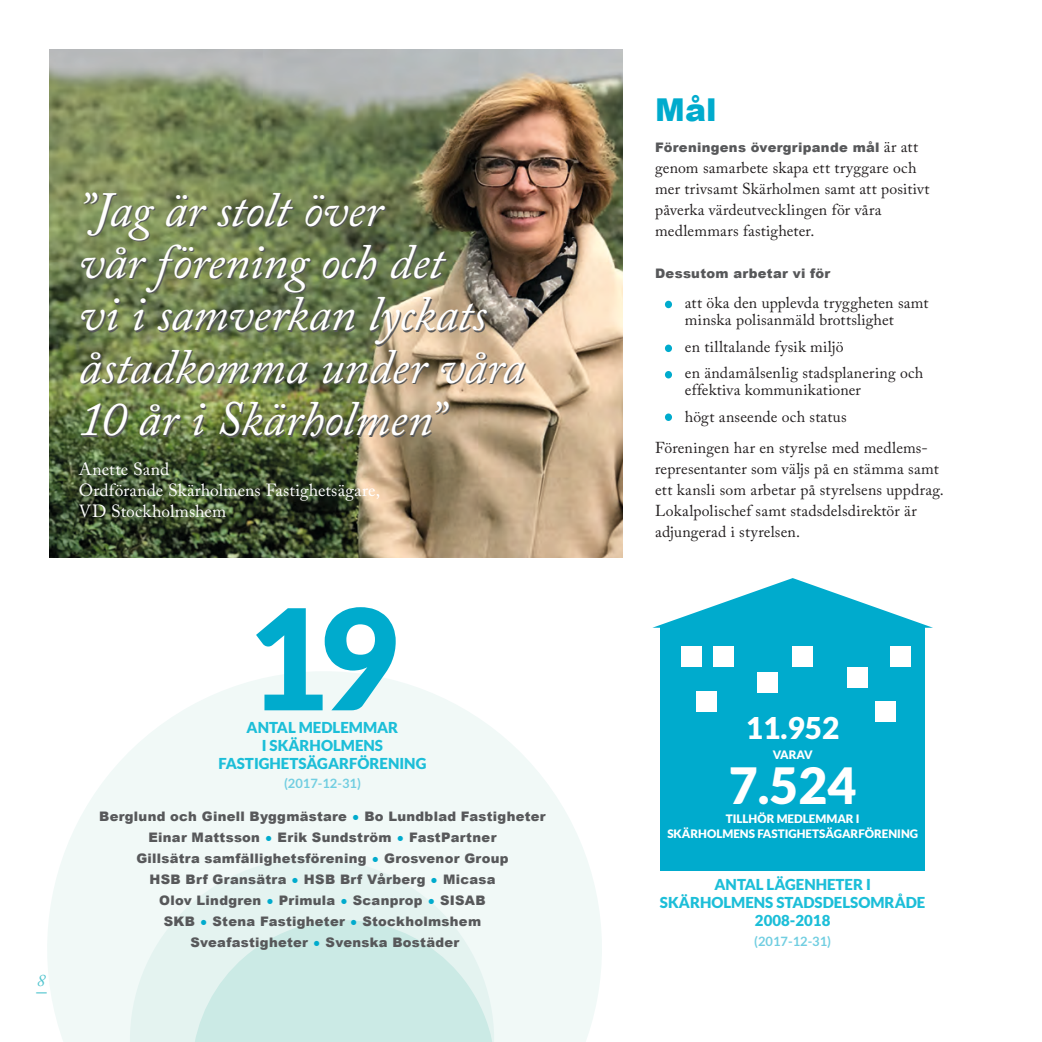
<style>
.page{position:relative;width:1042px;height:1042px;background:#fff}
.page>*{position:absolute;margin:0;border:0;box-sizing:border-box;transform-origin:0 0}
.t1{font:900 140px "Lato";color:#00abcd}
.t2{font:900 49.88px "Lato";color:#fff}
.brödtext{font:italic 49px/52.5px "Adobe Caslon Pro";letter-spacing:-.01em;color:#fff}
.Rubrik_18{font:900 31.5px "Arial";color:#00abcd}
.t3{font:900 29.93px "Lato";color:#fff}
.t4{font:italic 21px "Adobe Caslon Pro";color:#54c5cf}
.brödtext-2{font:17.5px "Adobe Caslon Pro";letter-spacing:.005em;color:#fff}
.t5{font:italic 17.5px "Adobe Caslon Pro";color:#54c5cf}
.brödtext-3{font:15.75px/21px "Adobe Caslon Pro";letter-spacing:.01em;color:#231f20}
.t6{font:900 15.05px "Lato";color:#1cbed8}
.brödtext-4{font:900 13.12px/21px "Arial";letter-spacing:.02em;color:#57585a;text-align:center}
.t7{font:700 12.95px "Lato";color:#71cee1}
.t8{font:900 11.72px "Lato";color:#fff}
.s1{font-size:15.75px;color:#00abcd}
.s2{font-family:"Adobe Caslon Pro";font-weight:400;font-size:15.75px;color:#231f20}
</style>
<div class="page">
<svg style="left:47px;top:671px;width:555px;height:371px;fill:#f1f9f7"></svg>
<svg style="left:104px;top:832px;width:416px;height:210px;fill:#f1f9f7"></svg>
<svg style="left:170px;top:898px;width:347px;height:144px;background:#d8eeea"></svg>
<img style="left:50px;top:50px;width:572px;height:507px">
<div style="left:660px;top:626px;width:265px;height:244px;background:#00abcd"></div>
<div style="left:682px;top:646px;width:20px;height:20px;background:#fff"></div>
<div style="left:757px;top:672px;width:21px;height:20px;background:#fff"></div>
<div style="left:793px;top:646px;width:20px;height:20px;background:#fff"></div>
<div style="left:847px;top:667px;width:20px;height:21px;background:#fff"></div>
<div style="left:891px;top:646px;width:20px;height:20px;background:#fff"></div>
<div style="left:714px;top:646px;width:20px;height:20px;background:#fff"></div>
<svg style="left:652px;top:578px;width:281px;height:50px"></svg>
<div style="left:696px;top:691px;width:20px;height:21px;background:#fff"></div>
<div style="left:875px;top:701px;width:20px;height:21px;background:#fff"></div>
<div style="left:665px;top:301px;width:7px;height:7px;background:#00abcd;border-radius:50%"></div>
<div style="left:665px;top:345px;width:7px;height:7px;background:#00abcd;border-radius:50%"></div>
<div style="left:665px;top:371px;width:7px;height:7px;background:#00abcd;border-radius:50%"></div>
<div style="left:665px;top:413px;width:7px;height:8px;background:#00abcd;border-radius:50%"></div>
<p class="brödtext" style="left:79px;top:182px;width:305px">”Jag är stolt över</p>
<p class="brödtext" style="left:79px;top:235px;width:366px">vår förening och det</p>
<p class="brödtext" style="left:79px;top:287px;width:447px">vi i samverkan lyckats åstadkomma under våra<br>10 år i Skärholmen”</p>
<p class="brödtext-2" style="left:79px;top:459px;width:92px">Anette Sand</p>
<p class="brödtext-2" style="left:79px;top:480px;width:303px">Ordförande Skärholmens Fastighetsägare,</p>
<p class="brödtext-2" style="left:79px;top:501px;width:149px">VD Stockholmshem</p>
<p class="t5" style="left:37px;top:969px;width:10px">8</p>
<h3 class="t4" style="left:36px;top:978px;width:12px">–</h3>
<p class="t1" style="left:247px;top:577px;width:153px">19</p>
<p class="t6" style="left:262px;top:736px;width:123px">I SKÄRHOLMENS</p>
<p class="t6" style="left:218px;top:754px;width:209px">FASTIGHETSÄGARFÖRENING</p>
<p class="t7" style="left:284px;top:776px;width:78px">(2017-12-31)</p>
<p class="brödtext-4" style="left:99px;top:806px;width:448px">Berglund och Ginell Byggmästare <span class="s1">•</span> Bo Lundblad Fastigheter<br>Einar Mattsson <span class="s1">•</span> Erik Sundström <span class="s1">•</span> FastPartner</p>
<p class="brödtext-4" style="left:136px;top:848px;width:374px">Gillsätra samfällighetsförening <span class="s1">•</span> Grosvenor Group</p>
<p class="brödtext-4" style="left:149px;top:869px;width:347px">HSB Brf Gransätra <span class="s1">•</span> HSB Brf Vårberg <span class="s1">•</span> Micasa</p>
<p class="brödtext-4" style="left:159px;top:890px;width:328px">Olov Lindgren <span class="s1">•</span> Primula <span class="s1">•</span> Scanprop <span class="s1">•</span> SISAB</p>
<p class="brödtext-4" style="left:164px;top:911px;width:319px">SKB <span class="s1">•</span> Stena Fastigheter <span class="s1">•</span> Stockholmshem</p>
<p class="brödtext-4" style="left:190px;top:932px;width:270px">Sveafastigheter <span class="s1">•</span> Svenska Bostäder</p>
<p class="t6" style="left:247px;top:718px;width:153px">ANTAL MEDLEMMAR</p>
<p class="Rubrik_18" style="left:655px;top:92px;width:63px">Mål</p>
<p class="brödtext-4" style="left:655px;top:137px;width:264px">Föreningens övergripande mål <span class="s2">är att</span></p>
<p class="brödtext-3" style="left:655px;top:157px;width:263px">genom samarbete skapa ett tryggare och</p>
<p class="brödtext-3" style="left:655px;top:178px;width:276px">mer trivsamt Skärholmen samt att positivt påverka värdeutvecklingen för våra</p>
<p class="brödtext-3" style="left:655px;top:220px;width:161px">medlemmars fastigheter.</p>
<p class="brödtext-4" style="left:655px;top:263px;width:177px">Dessutom arbetar vi för</p>
<p class="brödtext-3" style="left:685px;top:292px;width:245px">att öka den upplevda tryggheten samt</p>
<p class="brödtext-3" style="left:685px;top:309px;width:211px">minska polisanmäld brottslighet</p>
<p class="brödtext-3" style="left:685px;top:336px;width:160px">en tilltalande fysik miljö</p>
<p class="brödtext-3" style="left:685px;top:362px;width:240px">en ändamålsenlig stadsplanering och</p>
<p class="brödtext-3" style="left:685px;top:379px;width:178px">effektiva kommunikationer</p>
<p class="brödtext-3" style="left:685px;top:406px;width:163px">högt anseende och status</p>
<p class="brödtext-3" style="left:655px;top:437px;width:274px">Föreningen har en styrelse med medlems-</p>
<p class="brödtext-3" style="left:655px;top:458px;width:285px">representanter som väljs på en stämma samt</p>
<p class="brödtext-3" style="left:655px;top:479px;width:290px">ett kansli som arbetar på styrelsens uppdrag.<br>Lokalpolischef samt stadsdelsdirektör är</p>
<p class="brödtext-3" style="left:655px;top:521px;width:146px">adjungerad i styrelsen.</p>
<p class="t3" style="left:746px;top:710px;width:95px">11.952</p>
<p class="t8" style="left:773px;top:748px;width:41px">VARAV</p>
<p class="t2" style="left:729px;top:756px;width:129px">7.524</p>
<p class="t8" style="left:726px;top:812px;width:135px">TILLHÖR MEDLEMMAR I</p>
<p class="t8" style="left:667px;top:827px;width:252px">SKÄRHOLMENS FASTIGHETSÄGARFÖRENING</p>
<p class="t6" style="left:714px;top:875px;width:158px">ANTAL LÄGENHETER I</p>
<p class="t6" style="left:660px;top:893px;width:267px">SKÄRHOLMENS STADSDELSOMRÅDE</p>
<p class="t6" style="left:755px;top:911px;width:77px">2008-2018</p>
<p class="t7" style="left:754px;top:934px;width:78px">(2017-12-31)</p>
</div>
